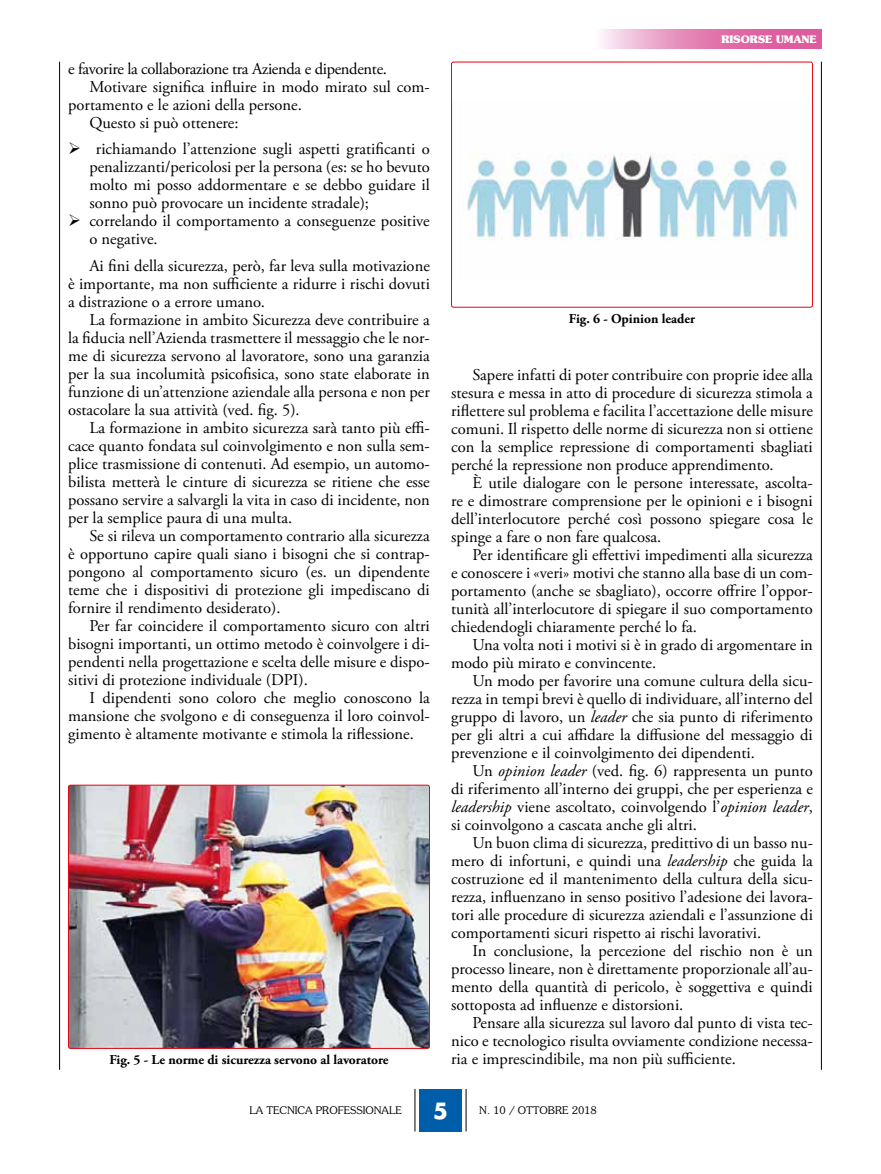
<style>
.page{position:relative;width:881px;height:1174px;background:#fff}
.page>*{position:absolute;margin:0;border:0;box-sizing:border-box;transform-origin:0 0}
.t1{font:700 21.75px "Futura Std";color:#fff}
.t2{font:16.5px/18px "Adobe Garamond Pro";color:#000;text-align:justify}
.t3{font:16.5px "Adobe Garamond Pro";letter-spacing:-.02em;color:#000}
.t4{font:700 13.5px "Adobe Garamond Pro";color:#000}
.t5{font:300 10.5px "Souvenir Std";color:#000}
.t6{font:700 10.35px "Souvenir Std";color:#fff}
.s1{font-style:italic}
</style>
<div class="page">
<hr style="left:59px;top:62px;width:1px;height:1007px;background:#000">
<hr style="left:820px;top:62px;width:1px;height:1007px;background:#000">
<svg style="left:601px;top:30px;width:220px;height:19px;background:#e587b7"></svg>
<div style="left:419px;top:1089px;width:42px;height:42px;background:#005da9"></div>
<hr style="left:414px;top:1089px;width:1px;height:42px;background:#000">
<hr style="left:465px;top:1089px;width:1px;height:42px;background:#000">
<img style="left:68px;top:786px;width:361px;height:262px">
<div style="left:68px;top:784px;width:361px;height:264px;border:1px solid #e30613;border-radius:2px"></div>
<img style="left:467px;top:154px;width:331px;height:86px">
<div style="left:451px;top:62px;width:361px;height:245px;border:1px solid #e30613;border-radius:2px"></div>
<p class="t6" style="left:721px;top:33px;width:96px">RISORSE UMANE</p>
<p class="t3" style="left:68px;top:58px;width:320px">e favorire la collaborazione tra Azienda e dipendente.</p>
<p class="t2" style="left:89px;top:78px;width:342px">Motivare significa influire in modo mirato sul com-</p>
<p class="t2" style="left:68px;top:96px;width:235px">portamento e le azioni della persone.</p>
<p class="t2" style="left:89px;top:114px;width:151px">Questo si può ottenere:</p>
<p class="t2" style="left:89px;top:140px;width:342px;text-indent:-21px">➢ richiamando l’attenzione sugli aspetti gratificanti o penalizzanti/pericolosi per la persona (es: se ho bevuto molto mi posso addormentare e se debbo guidare il sonno può provocare un incidente stradale);</p>
<p class="t2" style="left:89px;top:212px;width:342px;text-indent:-21px">➢ correlando il comportamento a conseguenze positive o negative.</p>
<p class="t2" style="left:68px;top:257px;width:363px;text-indent:21px">Ai fini della sicurezza, però, far leva sulla motivazione è importante, ma non sufficiente a ridurre i rischi dovuti a distrazione o a errore umano.</p>
<p class="t2" style="left:68px;top:311px;width:363px;text-indent:21px">La formazione in ambito Sicurezza deve contribuire a la fiducia nell’Azienda trasmettere il messaggio che le nor&shy;me di sicurezza servono al lavoratore, sono una garanzia per la sua incolumità psicofisica, sono state elaborate in funzione di un’attenzione aziendale alla persona e non per ostacolare la sua attività (ved. fig. 5).</p>
<p class="t2" style="left:68px;top:419px;width:363px;text-indent:21px">La formazione in ambito sicurezza sarà tanto più effi&shy;cace quanto fondata sul coinvolgimento e non sulla sem&shy;plice trasmissione di contenuti. Ad esempio, un automo&shy;bilista metterà le cinture di sicurezza se ritiene che esse possano servire a salvargli la vita in caso di incidente, non per la semplice paura di una multa.</p>
<p class="t2" style="left:68px;top:527px;width:363px;text-indent:21px">Se si rileva un comportamento contrario alla sicurezza è opportuno capire quali siano i bisogni che si contrap&shy;pongono al comportamento sicuro (es. un dipendente teme che i dispositivi di protezione gli impediscano di fornire il rendimento desiderato).</p>
<p class="t2" style="left:68px;top:617px;width:363px;text-indent:21px">Per far coincidere il comportamento sicuro con altri bisogni importanti, un ottimo metodo è coinvolgere i di&shy;pendenti nella progettazione e scelta delle misure e dispo&shy;sitivi di protezione individuale (DPI).</p>
<p class="t2" style="left:68px;top:689px;width:363px;text-indent:21px">I dipendenti sono coloro che meglio conoscono la mansione che svolgono e di conseguenza il loro coinvol&shy;gimento è altamente motivante e stimola la riflessione.</p>
<p class="t4" style="left:568px;top:311px;width:128px">Fig. 6 - Opinion leader</p>
<p class="t2" style="left:451px;top:366px;width:363px;text-indent:21px">Sapere infatti di poter contribuire con proprie idee alla stesura e messa in atto di procedure di sicurezza stimola a riflettere sul problema e facilita l’accettazione delle misure comuni. Il rispetto delle norme di sicurezza non si ottiene con la semplice repressione di comportamenti sbagliati perché la repressione non produce apprendimento.</p>
<p class="t2" style="left:451px;top:474px;width:363px;text-indent:21px">È utile dialogare con le persone interessate, ascolta&shy;re e dimostrare comprensione per le opinioni e i bisogni dell’interlocutore perché così possono spiegare cosa le spinge a fare o non fare qualcosa.</p>
<p class="t2" style="left:451px;top:546px;width:363px;text-indent:21px">Per identificare gli effettivi impedimenti alla sicurezza e conoscere i «veri» motivi che stanno alla base di un com&shy;portamento (anche se sbagliato), occorre offrire l’oppor&shy;tunità all’interlocutore di spiegare il suo comportamento chiedendogli chiaramente perché lo fa.</p>
<p class="t2" style="left:451px;top:636px;width:363px;text-indent:21px">Una volta noti i motivi si è in grado di argomentare in modo più mirato e convincente.</p>
<p class="t2" style="left:451px;top:672px;width:363px;text-indent:21px">Un modo per favorire una comune cultura della sicu&shy;rezza in tempi brevi è quello di individuare, all’interno del gruppo di lavoro, un <span class="s1">leader</span> che sia punto di riferimento per gli altri a cui affidare la diffusione del messaggio di prevenzione e il coinvolgimento dei dipendenti.</p>
<p class="t2" style="left:451px;top:762px;width:363px;text-indent:21px">Un <span class="s1">opinion leader</span> (ved. fig. 6) rappresenta un punto di riferimento all’interno dei gruppi, che per esperienza e <span class="s1">leadership</span> viene ascoltato, coinvolgendo l’<span class="s1">opinion leader</span>, si coinvolgono a cascata anche gli altri.</p>
<p class="t2" style="left:451px;top:834px;width:363px;text-indent:21px">Un buon clima di sicurezza, predittivo di un basso nu&shy;mero di infortuni, e quindi una <span class="s1">leadership</span> che guida la costruzione ed il mantenimento della cultura della sicu&shy;rezza, influenzano in senso positivo l’adesione dei lavora&shy;tori alle procedure di sicurezza aziendali e l’assunzione di comportamenti sicuri rispetto ai rischi lavorativi.</p>
<p class="t2" style="left:451px;top:942px;width:363px;text-indent:21px">In conclusione, la percezione del rischio non è un processo lineare, non è direttamente proporzionale all’au&shy;mento della quantità di pericolo, è soggettiva e quindi sottoposta ad influenze e distorsioni.</p>
<p class="t2" style="left:451px;top:1014px;width:363px;text-align:right">Pensare alla sicurezza sul lavoro dal punto di vista tec&shy;nico e tecnologico risulta ovviamente condizione necessa-</p>
<p class="t4" style="left:109px;top:1052px;width:280px">Fig. 5 - Le norme di sicurezza servono al lavoratore</p>
<p class="t2" style="left:451px;top:1050px;width:286px">ria e imprescindibile, ma non più sufficiente.</p>
<p class="t5" style="left:249px;top:1104px;width:154px">LA TECNICA PROFESSIONALE</p>
<h1 class="t1" style="left:433px;top:1096px;width:16px">5</h1>
<p class="t5" style="left:479px;top:1104px;width:119px">N. 10 / OTTOBRE 2018</p>
</div>
